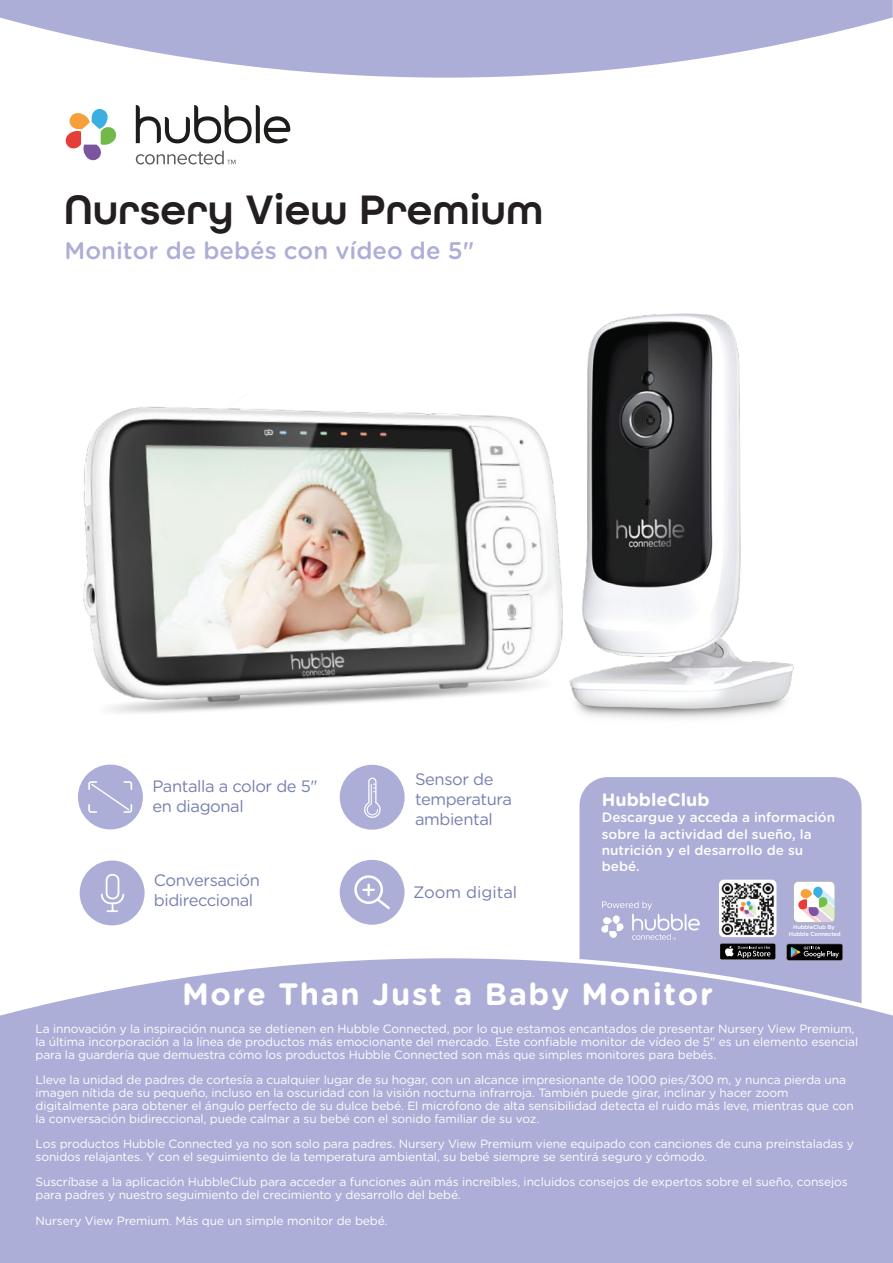
<style>
.page{position:relative;width:893px;height:1263px;background:#fff}
.page>*{position:absolute;margin:0;border:0;box-sizing:border-box;transform-origin:0 0}
.t1{font:600 43.5px "All Round Gothic";color:#231f20}
.t2{font:700 30.9px "Gotham Rounded";letter-spacing:.05em;color:#fff}
.t3{font:500 24px "Gotham Rounded";color:#adaed7}
.t4{font:700 18px "Gotham Rounded";color:#fff}
.t5{font:16.5px/19.8px "Gotham Rounded";letter-spacing:-.025em;color:#767fb0}
.t6{font:16.5px "Gotham Rounded";color:#767fb0}
.t7{font:500 13.5px/16.2px "Gotham Rounded";color:#fff}
.t8{font:12px/12.8px "Gotham Rounded";letter-spacing:-.01em;color:#fff}
.t9{font:500 5.7px/6.3px "Gotham Rounded";letter-spacing:-.025em;color:#fff;text-align:center}
</style>
<div class="page">
<div style="left:579px;top:777px;width:282px;height:275px;background:#adaed7;border-radius:28px"></div>
<div style="left:0;top:958px;width:893px;height:305px;background:#adaed7"></div>
<svg style="left:601px;top:901px;width:99px;height:39px"></svg>
<div style="left:720px;top:943px;width:56px;height:17px;background:#6b6c71;border-radius:2px"></div>
<div style="left:720px;top:944px;width:55px;height:15px;background:#020202;border-radius:2px"></div>
<svg style="left:725px;top:946px;width:45px;height:12px"></svg>
<svg style="left:787px;top:944px;width:56px;height:16px"></svg>
<div style="left:793px;top:881px;width:42px;height:42px;background:#fff;border-radius:5px"></div>
<img style="left:719px;top:880px;width:57px;height:57px">
<div style="left:793px;top:881px;width:42px;height:42px;border:1px solid #b1b4b6;border-radius:5px"></div>
<svg style="left:798px;top:887px;width:37px;height:36px"></svg>
<div style="left:340px;top:765px;width:65px;height:65px;background:#adaed7;border-radius:50%"></div>
<svg style="left:364px;top:778px;width:17px;height:40px"></svg>
<div style="left:78px;top:764px;width:65px;height:65px;background:#adaed7;border-radius:50%"></div>
<svg style="left:88px;top:781px;width:45px;height:32px"></svg>
<div style="left:80px;top:860px;width:65px;height:65px;background:#adaed7;border-radius:50%"></div>
<svg style="left:101px;top:874px;width:23px;height:38px"></svg>
<img style="left:83px;top:406px;width:414px;height:307px">
<img style="left:497px;top:313px;width:346px;height:471px">
<svg style="left:0;top:0;width:893px;height:78px;fill:#adaed7"></svg>
<svg style="left:136px;top:105px;width:154px;height:38px"></svg>
<svg style="left:65px;top:109px;width:52px;height:52px"></svg>
<svg style="left:136px;top:151px;width:99px;height:13px"></svg>
<div style="left:340px;top:860px;width:65px;height:65px;background:#adaed7;border-radius:50%"></div>
<div style="left:354px;top:875px;width:29px;height:29px;border:2px solid #fff;border-radius:50%"></div>
<svg style="left:362px;top:883px;width:28px;height:26px"></svg>
<h1 class="t1" style="left:64px;top:183px;width:481px">Nursery View Premium</h1>
<h3 class="t3" style="left:65px;top:233px;width:411px">Monitor de bebés con vídeo de 5"</h3>
<h3 class="t5" style="left:152px;top:776px;width:167px">Pantalla a color de 5" en diagonal</h3>
<h3 class="t5" style="left:154px;top:869px;width:108px">Conversación bidireccional</h3>
<h3 class="t5" style="left:415px;top:769px;width:98px">Sensor de temperatura ambiental</h3>
<h3 class="t6" style="left:413px;top:880px;width:106px">Zoom digital</h3>
<h3 class="t4" style="left:602px;top:786px;width:109px">HubbleClub</h3>
<p class="t7" style="left:602px;top:809px;width:235px">Descargue y acceda a información sobre la actividad del sueño, la nutrición y el desarrollo de su bebé.</p>
<p class="t9" style="left:789px;top:924px;width:53px">HubbleClub By<br>Hubble Connected</p>
<h2 class="t2" style="left:182px;top:971px;width:532px">More Than Just a Baby Monitor</h2>
<p class="t8" style="left:36px;top:1022px;width:824px">La innovación y la inspiración nunca se detienen en Hubble Connected, por lo que estamos encantados de presentar Nursery View Premium, la última incorporación a la línea de productos más emocionante del mercado. Este confiable monitor de vídeo de 5" es un elemento esencial para la guardería que demuestra cómo los productos Hubble Connected son más que simples monitores para bebés.</p>
<p class="t8" style="left:36px;top:1073px;width:820px">Lleve la unidad de padres de cortesía a cualquier lugar de su hogar, con un alcance impresionante de 1000 pies/300 m, y nunca pierda una imagen nítida de su pequeño, incluso en la oscuridad con la visión nocturna infrarroja. También puede girar, inclinar y hacer zoom digitalmente para obtener el ángulo perfecto de su dulce bebé. El micrófono de alta sensibilidad detecta el ruido más leve, mientras que con la conversación bidireccional, puede calmar a su bebé con el sonido familiar de su voz.</p>
<p class="t8" style="left:36px;top:1137px;width:820px">Los productos Hubble Connected ya no son solo para padres. Nursery View Premium viene equipado con canciones de cuna preinstaladas y sonidos relajantes. Y con el seguimiento de la temperatura ambiental, su bebé siempre se sentirá seguro y cómodo.</p>
<p class="t8" style="left:36px;top:1175px;width:814px">Suscríbase a la aplicación HubbleClub para acceder a funciones aún más increíbles, incluidos consejos de expertos sobre el sueño, consejos para padres y nuestro seguimiento del crecimiento y desarrollo del bebé.</p>
<p class="t8" style="left:36px;top:1213px;width:353px">Nursery View Premium. Más que un simple monitor de bebé.</p>
</div>
